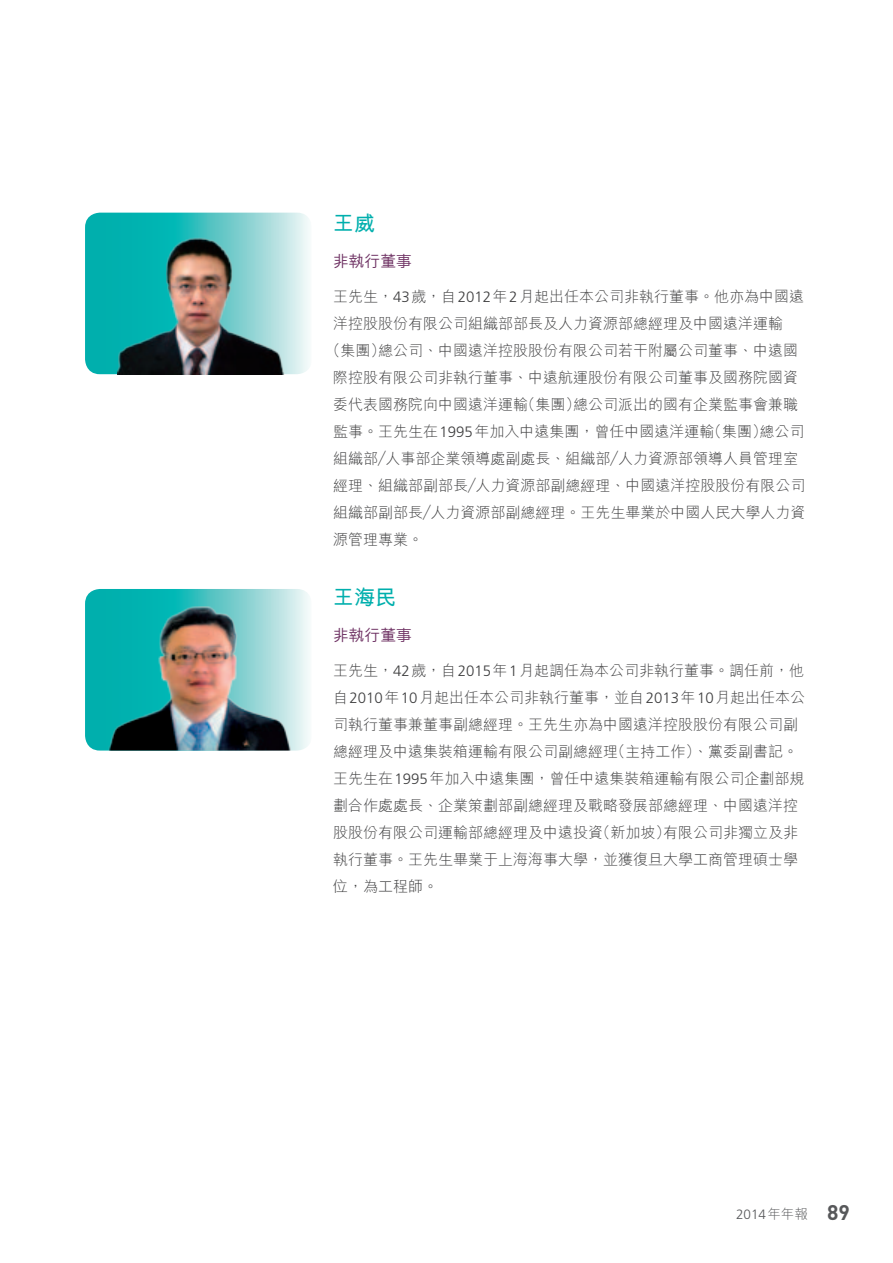
<style>
.page{position:relative;width:893px;height:1263px;background:#fff}
.page>*{position:absolute;margin:0;border:0;box-sizing:border-box;transform-origin:0 0}
.t1{font:700 21px "M Hei HK";color:#00afad}
.t2{font:500 15.75px "M Hei HK";color:#6d3062}
.t3{font:300 15px/27px "M Hei HK";color:#3e3e3f}
.t4{font:300 13.5px "Frutiger";color:#57585a}
.s1{font-family:"Frutiger"}
.s2{font-family:"M Hei HK"}
.s3{font-family:"DIN";font-weight:700;font-size:21px}
</style>
<div class="page">
<svg style="left:85px;top:213px;width:225px;height:161px;background:#56c8c7"></svg>
<svg style="left:85px;top:589px;width:225px;height:10px;background:#52c7c6"></svg>
<img style="left:117px;top:227px;width:173px;height:147px">
<img style="left:85px;top:599px;width:225px;height:151px">
<h1 class="t1" style="left:333px;top:208px;width:43px">王威</h1>
<p class="t2" style="left:333px;top:249px;width:80px">非執行董事</p>
<p class="t3" style="left:333px;top:283px;width:472px">王先生，<span class="s1">43</span>歲，自<span class="s1">2012</span>年<span class="s1">2</span>月起出任本公司非執行董事。他亦為中國遠</p>
<p class="t3" style="left:333px;top:310px;width:451px">洋控股股份有限公司組織部部長及人力資源部總經理及中國遠洋運輸</p>
<p class="t3" style="left:326px;top:337px;width:474px">（集團）總公司、中國遠洋控股股份有限公司若干附屬公司董事、中遠國</p>
<p class="t3" style="left:333px;top:364px;width:466px">際控股有限公司非執行董事、中遠航運股份有限公司董事及國務院國資</p>
<p class="t3" style="left:333px;top:391px;width:466px">委代表國務院向中國遠洋運輸（集團）總公司派出的國有企業監事會兼職</p>
<p class="t3" style="left:333px;top:418px;width:473px">監事。王先生在<span class="s1">1995</span>年加入中遠集團，曾任中國遠洋運輸（集團）總公司</p>
<p class="t3" style="left:333px;top:445px;width:466px">組織部／人事部企業領導處副處長、組織部／人力資源部領導人員管理室</p>
<p class="t3" style="left:333px;top:472px;width:474px">經理、組織部副部長／人力資源部副總經理、中國遠洋控股股份有限公司</p>
<p class="t3" style="left:333px;top:499px;width:474px">組織部副部長／人力資源部副總經理。王先生畢業於中國人民大學人力資</p>
<p class="t3" style="left:333px;top:526px;width:91px">源管理專業。</p>
<h1 class="t1" style="left:333px;top:582px;width:64px">王海民</h1>
<p class="t2" style="left:333px;top:623px;width:80px">非執行董事</p>
<p class="t3" style="left:333px;top:656px;width:474px">王先生，<span class="s1">42</span>歲，自<span class="s1">2015</span>年<span class="s1">1</span>月起調任為本公司非執行董事。調任前，他自<span class="s1">2010</span>年<span class="s1">10</span>月起出任本公司非執行董事，並自<span class="s1">2013</span>年<span class="s1">10</span>月起出任本公司執行董事兼董事副總經理。王先生亦為中國遠洋控股股份有限公司副總經理及中遠集裝箱運輸有限公司副總經理（主持工作）、黨委副書記。王先生在<span class="s1">1995</span>年加入中遠集團，曾任中遠集裝箱運輸有限公司企劃部規劃合作處處長、企業策劃部副總經理及戰略發展部總經理、中國遠洋控股股份有限公司運輸部總經理及中遠投資（新加坡）有限公司非獨立及非執行董事。王先生畢業于上海海事大學，並獲復旦大學工商管理碩士學位，為工程師。</p>
<p class="t4" style="left:736px;top:1207px;width:115px">2014<span class="s2">年年報</span> <span class="s3">89</span></p>
</div>
